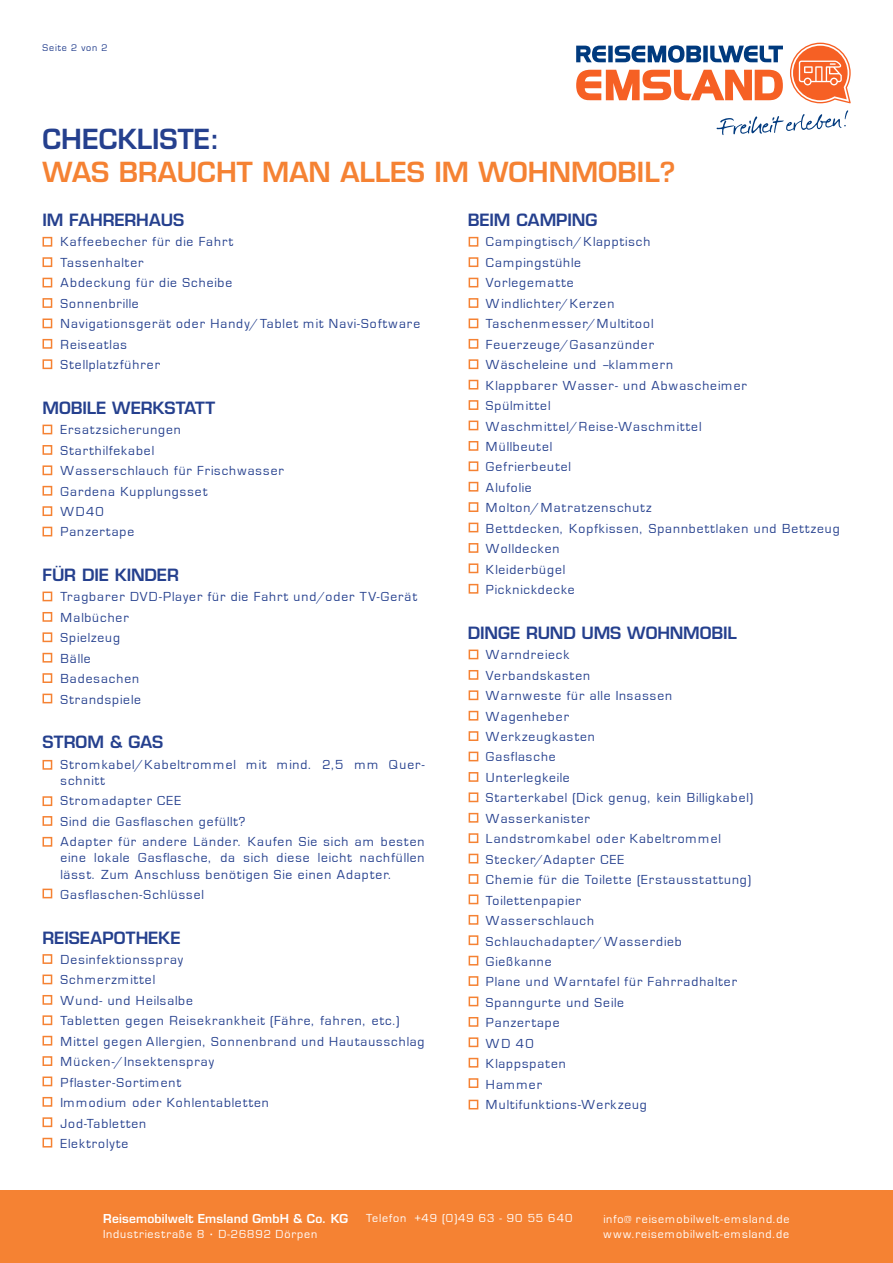
<style>
.page{position:relative;width:893px;height:1263px;background:#fff}
.page>*{position:absolute;margin:0;border:0;box-sizing:border-box;transform-origin:0 0}
.t1{font:600 27px "Eurostile";color:#f58233}
.t2{font:600 27px "Eurostile";color:#25408e}
.t3{font:600 16.5px "Eurostile";letter-spacing:-.005em;color:#25408e}
.t4{font:13.5px/20.4px "Eurostile";letter-spacing:.075em;color:#25408e}
.t5{font:12px/15px "Eurostile";letter-spacing:.08em;color:#fff}
.t6{font:600 12px/15px "Eurostile";letter-spacing:.015em;color:#fff}
.t7{font:10.05px "Eurostile";letter-spacing:.085em;color:#25408e}
.s1{font-weight:400}
.s2{font-family:"Lucida Grande";font-weight:400}
</style>
<div class="page">
<svg style="left:576px;top:45px;width:207px;height:18px"></svg>
<svg style="left:576px;top:70px;width:207px;height:30px"></svg>
<svg style="left:790px;top:43px;width:61px;height:60px"></svg>
<svg style="left:716px;top:110px;width:132px;height:25px"></svg>
<div style="left:43px;top:237px;width:9px;height:10px;border:2px solid #f58233"></div>
<div style="left:43px;top:257px;width:9px;height:10px;border:2px solid #f58233"></div>
<div style="left:43px;top:278px;width:9px;height:9px;border:2px solid #f58233"></div>
<div style="left:43px;top:298px;width:9px;height:10px;border:2px solid #f58233"></div>
<div style="left:43px;top:318px;width:9px;height:10px;border:2px solid #f58233"></div>
<div style="left:43px;top:339px;width:9px;height:10px;border:2px solid #f58233"></div>
<div style="left:43px;top:425px;width:9px;height:9px;border:2px solid #f58233"></div>
<div style="left:43px;top:445px;width:9px;height:10px;border:2px solid #f58233"></div>
<div style="left:43px;top:465px;width:9px;height:10px;border:2px solid #f58233"></div>
<div style="left:43px;top:486px;width:9px;height:10px;border:2px solid #f58233"></div>
<div style="left:43px;top:506px;width:9px;height:10px;border:2px solid #f58233"></div>
<div style="left:43px;top:527px;width:9px;height:9px;border:2px solid #f58233"></div>
<div style="left:43px;top:591px;width:9px;height:10px;border:2px solid #f58233"></div>
<div style="left:43px;top:612px;width:9px;height:10px;border:2px solid #f58233"></div>
<div style="left:43px;top:632px;width:9px;height:10px;border:2px solid #f58233"></div>
<div style="left:43px;top:653px;width:9px;height:10px;border:2px solid #f58233"></div>
<div style="left:43px;top:673px;width:9px;height:10px;border:2px solid #f58233"></div>
<div style="left:43px;top:694px;width:9px;height:9px;border:2px solid #f58233"></div>
<div style="left:43px;top:760px;width:9px;height:10px;border:2px solid #f58233"></div>
<div style="left:43px;top:796px;width:9px;height:10px;border:2px solid #f58233"></div>
<div style="left:43px;top:816px;width:9px;height:10px;border:2px solid #f58233"></div>
<div style="left:43px;top:837px;width:9px;height:10px;border:2px solid #f58233"></div>
<div style="left:43px;top:889px;width:9px;height:9px;border:2px solid #f58233"></div>
<div style="left:43px;top:954px;width:9px;height:10px;border:2px solid #f58233"></div>
<div style="left:43px;top:974px;width:9px;height:10px;border:2px solid #f58233"></div>
<div style="left:43px;top:995px;width:9px;height:10px;border:2px solid #f58233"></div>
<div style="left:43px;top:1015px;width:9px;height:10px;border:2px solid #f58233"></div>
<div style="left:43px;top:1036px;width:9px;height:9px;border:2px solid #f58233"></div>
<div style="left:43px;top:1056px;width:9px;height:10px;border:2px solid #f58233"></div>
<div style="left:43px;top:1076px;width:9px;height:10px;border:2px solid #f58233"></div>
<div style="left:43px;top:1097px;width:9px;height:10px;border:2px solid #f58233"></div>
<div style="left:43px;top:1117px;width:9px;height:10px;border:2px solid #f58233"></div>
<div style="left:43px;top:1138px;width:9px;height:9px;border:2px solid #f58233"></div>
<div style="left:469px;top:237px;width:9px;height:10px;border:2px solid #f58233"></div>
<div style="left:469px;top:257px;width:9px;height:10px;border:2px solid #f58233"></div>
<div style="left:469px;top:278px;width:9px;height:9px;border:2px solid #f58233"></div>
<div style="left:469px;top:298px;width:9px;height:10px;border:2px solid #f58233"></div>
<div style="left:469px;top:318px;width:9px;height:10px;border:2px solid #f58233"></div>
<div style="left:469px;top:339px;width:9px;height:10px;border:2px solid #f58233"></div>
<div style="left:469px;top:359px;width:9px;height:10px;border:2px solid #f58233"></div>
<div style="left:469px;top:380px;width:9px;height:9px;border:2px solid #f58233"></div>
<div style="left:469px;top:400px;width:9px;height:10px;border:2px solid #f58233"></div>
<div style="left:469px;top:421px;width:9px;height:9px;border:2px solid #f58233"></div>
<div style="left:469px;top:441px;width:9px;height:10px;border:2px solid #f58233"></div>
<div style="left:469px;top:461px;width:9px;height:10px;border:2px solid #f58233"></div>
<div style="left:469px;top:482px;width:9px;height:10px;border:2px solid #f58233"></div>
<div style="left:469px;top:502px;width:9px;height:10px;border:2px solid #f58233"></div>
<div style="left:469px;top:523px;width:9px;height:9px;border:2px solid #f58233"></div>
<div style="left:469px;top:543px;width:9px;height:10px;border:2px solid #f58233"></div>
<div style="left:469px;top:563px;width:9px;height:10px;border:2px solid #f58233"></div>
<div style="left:469px;top:584px;width:9px;height:10px;border:2px solid #f58233"></div>
<div style="left:469px;top:649px;width:9px;height:10px;border:2px solid #f58233"></div>
<div style="left:469px;top:670px;width:9px;height:10px;border:2px solid #f58233"></div>
<div style="left:469px;top:690px;width:9px;height:10px;border:2px solid #f58233"></div>
<div style="left:469px;top:711px;width:9px;height:9px;border:2px solid #f58233"></div>
<div style="left:469px;top:731px;width:9px;height:10px;border:2px solid #f58233"></div>
<div style="left:469px;top:752px;width:9px;height:9px;border:2px solid #f58233"></div>
<div style="left:469px;top:772px;width:9px;height:10px;border:2px solid #f58233"></div>
<div style="left:469px;top:792px;width:9px;height:10px;border:2px solid #f58233"></div>
<div style="left:469px;top:813px;width:9px;height:10px;border:2px solid #f58233"></div>
<div style="left:469px;top:833px;width:9px;height:10px;border:2px solid #f58233"></div>
<div style="left:469px;top:854px;width:9px;height:9px;border:2px solid #f58233"></div>
<div style="left:469px;top:874px;width:9px;height:10px;border:2px solid #f58233"></div>
<div style="left:469px;top:894px;width:9px;height:10px;border:2px solid #f58233"></div>
<div style="left:469px;top:915px;width:9px;height:10px;border:2px solid #f58233"></div>
<div style="left:469px;top:935px;width:9px;height:10px;border:2px solid #f58233"></div>
<div style="left:469px;top:956px;width:9px;height:9px;border:2px solid #f58233"></div>
<div style="left:469px;top:976px;width:9px;height:10px;border:2px solid #f58233"></div>
<div style="left:469px;top:996px;width:9px;height:10px;border:2px solid #f58233"></div>
<div style="left:469px;top:1017px;width:9px;height:10px;border:2px solid #f58233"></div>
<div style="left:469px;top:1037px;width:9px;height:10px;border:2px solid #f58233"></div>
<div style="left:469px;top:1058px;width:9px;height:9px;border:2px solid #f58233"></div>
<div style="left:469px;top:1078px;width:9px;height:10px;border:2px solid #f58233"></div>
<div style="left:43px;top:359px;width:9px;height:10px;border:2px solid #f58233"></div>
<div style="left:469px;top:1100px;width:9px;height:9px;border:2px solid #f58233"></div>
<div style="left:0;top:1191px;width:893px;height:72px;background:#f58233"></div>
<p class="t7" style="left:43px;top:44px;width:67px">Seite 2 von 2</p>
<h1 class="t2" style="left:43px;top:129px;width:179px">CHECKLISTE:</h1>
<h1 class="t1" style="left:43px;top:162px;width:635px">WAS BRAUCHT MAN ALLES IM WOHNMOBIL?</h1>
<p class="t3" style="left:43px;top:214px;width:143px">IM FAHRERHAUS</p>
<p class="t4" style="left:61px;top:233px;width:361px">Kaffeebecher für die Fahrt<br>Tassenhalter<br>Abdeckung für die Scheibe<br>Sonnenbrille<br>Navigationsgerät oder Handy/Tablet mit Navi-Software<br>Reiseatlas<br>Stellplatzführer</p>
<p class="t3" style="left:43px;top:401px;width:174px">MOBILE WERKSTATT</p>
<p class="t4" style="left:61px;top:421px;width:225px">Ersatzsicherungen<br>Starthilfekabel<br>Wasserschlauch für Frischwasser<br>Gardena Kupplungsset<br>WD40<br>Panzertape</p>
<p class="t3" style="left:43px;top:568px;width:138px">FÜR DIE KINDER</p>
<p class="t4" style="left:61px;top:588px;width:358px">Tragbarer DVD-Player für die Fahrt und/oder TV-Gerät<br>Malbücher<br>Spielzeug<br>Bälle<br>Badesachen<br>Strandspiele</p>
<p class="t3" style="left:43px;top:736px;width:122px">STROM &amp; GAS</p>
<p class="t4" style="left:61px;top:757px;width:366px;line-height:16.2px">Stromkabel/Kabeltrommel mit mind. 2,5 mm Quer&shy;schnitt</p>
<p class="t4" style="left:61px;top:792px;width:365px">Stromadapter CEE<br>Sind die Gasflaschen gefüllt?<br>Adapter für andere Länder. Kaufen Sie sich am besten</p>
<p class="t4" style="left:61px;top:851px;width:365px;line-height:16.2px">eine lokale Gasflasche, da sich diese leicht nachfüllen lässt. Zum Anschluss benötigen Sie einen Adapter.</p>
<p class="t4" style="left:61px;top:886px;width:145px">Gasflaschen-Schlüssel</p>
<p class="t3" style="left:43px;top:931px;width:140px">REISEAPOTHEKE</p>
<p class="t4" style="left:61px;top:951px;width:365px">Desinfektionsspray<br>Schmerzmittel<br>Wund- und Heilsalbe<br>Tabletten gegen Reisekrankheit (Fähre, fahren, etc.)<br>Mittel gegen Allergien, Sonnenbrand und Hautausschlag<br>Mücken-/Insektenspray<br>Pflaster-Sortiment<br>Immodium oder Kohlentabletten<br>Jod-Tabletten<br>Elektrolyte</p>
<p class="t3" style="left:468px;top:214px;width:131px">BEIM CAMPING</p>
<p class="t4" style="left:486px;top:233px;width:355px">Campingtisch/Klapptisch<br>Campingstühle<br>Vorlegematte<br>Windlichter/Kerzen<br>Taschenmesser/Multitool<br>Feuerzeuge/Gasanzünder<br>Wäscheleine und –klammern<br>Klappbarer Wasser- und Abwascheimer<br>Spülmittel<br>Waschmittel/Reise-Waschmittel<br>Müllbeutel<br>Gefrierbeutel<br>Alufolie<br>Molton/Matratzenschutz<br>Bettdecken, Kopfkissen, Spannbettlaken und Bettzeug<br>Wolldecken<br>Kleiderbügel<br>Picknickdecke</p>
<p class="t3" style="left:468px;top:626px;width:270px">DINGE RUND UMS WOHNMOBIL</p>
<p class="t4" style="left:486px;top:646px;width:269px">Warndreieck<br>Verbandskasten<br>Warnweste für alle Insassen<br>Wagenheber<br>Werkzeugkasten<br>Gasflasche<br>Unterlegkeile<br>Starterkabel (Dick genug, kein Billigkabel)<br>Wasserkanister<br>Landstromkabel oder Kabeltrommel<br>Stecker/Adapter CEE<br>Chemie für die Toilette (Erstausstattung)<br>Toilettenpapier<br>Wasserschlauch<br>Schlauchadapter/Wasserdieb<br>Gießkanne<br>Plane und Warntafel für Fahrradhalter<br>Spanngurte und Seile<br>Panzertape<br>WD 40<br>Klappspaten<br>Hammer<br>Multifunktions-Werkzeug</p>
<p class="t6" style="left:103px;top:1212px;width:246px">Reisemobilwelt Emsland GmbH &amp; Co. KG<br><span class="s1">Industriestraße 8</span> <span class="s2">·</span> <span class="s1">D-26892 Dörpen</span></p>
<p class="t5" style="left:366px;top:1212px;width:208px">Telefon +49 (0)49 63 - 90 55 640</p>
<p class="t5" style="left:603px;top:1212px;width:188px">info@ reisemobilwelt-emsland.de www.reisemobilwelt-emsland.de</p>
</div>
